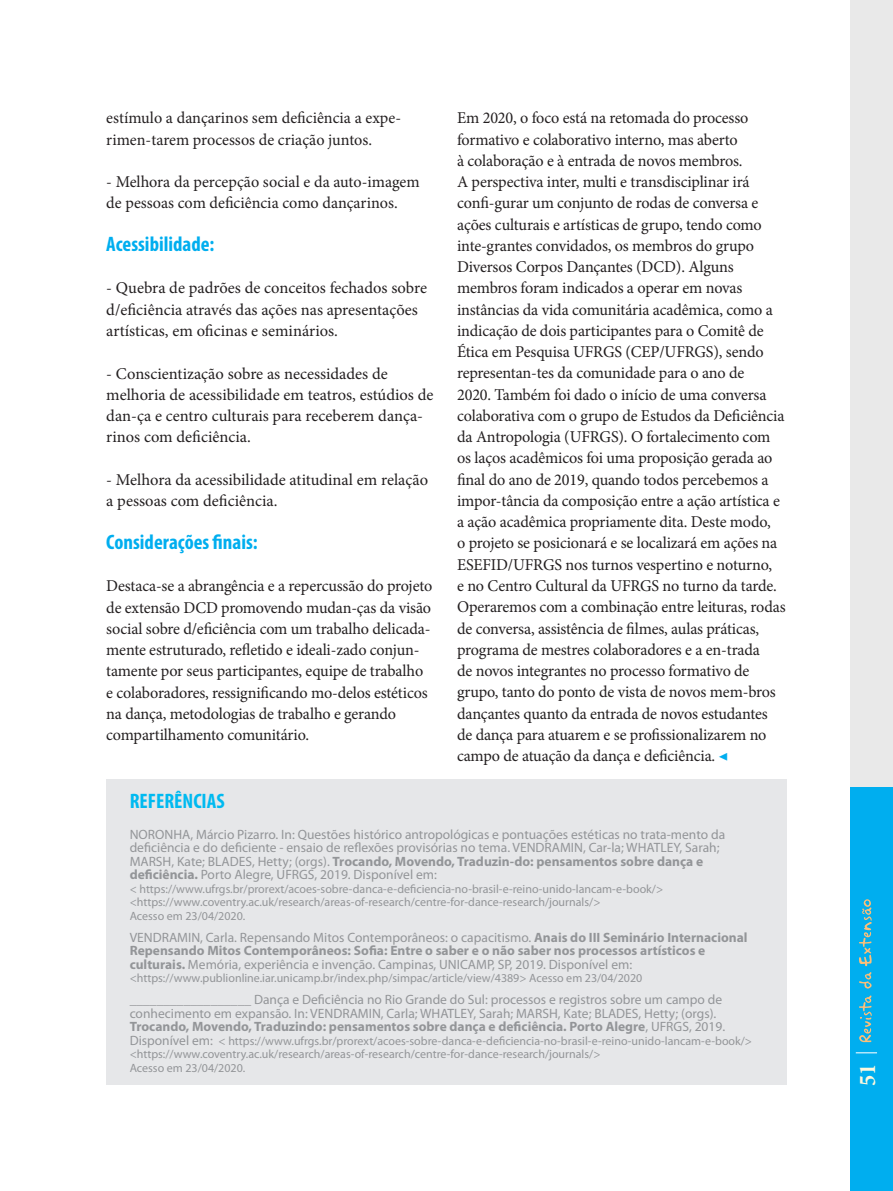
<style>
.page{position:relative;width:893px;height:1191px;background:#fff}
.page>*{position:absolute;margin:0;border:0;box-sizing:border-box;transform-origin:0 0}
.t1{font:700 condensed 24px "Minion Pro";color:#fef8dd}
.Paragrafo_inicial_se{font:700 condensed 21px "Myriad Pro";color:#00aeef}
.sub_titulo_1{font:700 condensed 21px "Myriad Pro";color:#00baf1}
.Paragrafo_inicial_se-2{font:16.5px/21.3px "Minion Pro";letter-spacing:-.01em;color:#231f20}
.referencias{font:13.5px/13.5px "Myriad Pro";color:#939598}
.referencias-2{font:12px/13.5px "Myriad Pro";color:#939598}
.s1{color:#00aeef}
.s2{font-weight:700}
.s3{font-size:13.5px}
</style>
<div class="page">
<div style="left:850px;top:0;width:43px;height:1191px;background:#e9e9e9"></div>
<div style="left:850px;top:787px;width:43px;height:404px;background:#00aeef"></div>
<div style="left:106px;top:779px;width:681px;height:305px;background:#e6e7e9"></div>
<svg style="left:856px;top:1052px;width:21px;height:1px"></svg>
<svg style="left:859px;top:995px;width:13px;height:47px"></svg>
<svg style="left:859px;top:899px;width:13px;height:89px"></svg>
<p class="Paragrafo_inicial_se-2" style="left:106px;top:107px;width:296px">estímulo a dançarinos sem deficiência a expe&shy;rimen-tarem processos de criação juntos.</p>
<p class="Paragrafo_inicial_se-2" style="left:106px;top:171px;width:315px">- Melhora da percepção social e da auto-imagem de pessoas com deficiência como dançarinos.</p>
<p class="Paragrafo_inicial_se" style="left:106px;top:231px;width:110px">Acessibilidade:</p>
<p class="Paragrafo_inicial_se-2" style="left:106px;top:278px;width:322px">- Quebra de padrões de conceitos fechados sobre d/eficiência através das ações nas apresentações artísticas, em oficinas e seminários.</p>
<p class="Paragrafo_inicial_se-2" style="left:106px;top:363px;width:329px">- Conscientização sobre as necessidades de melhoria de acessibilidade em teatros, estúdios de dan-ça e centro culturais para receberem dança&shy;rinos com deficiência.</p>
<p class="Paragrafo_inicial_se-2" style="left:106px;top:469px;width:323px">- Melhora da acessibilidade atitudinal em relação a pessoas com deficiência.</p>
<p class="Paragrafo_inicial_se" style="left:106px;top:528px;width:153px">Considerações finais:</p>
<p class="Paragrafo_inicial_se-2" style="left:106px;top:575px;width:328px">Destaca-se a abrangência e a repercussão do projeto de extensão DCD promovendo mudan-ças da visão social sobre d/eficiência com um trabalho delicada&shy;mente estruturado, refletido e ideali-zado conjun&shy;tamente por seus participantes, equipe de trabalho e colaboradores, ressignificando mo-delos estéticos na dança, metodologias de trabalho e gerando compartilhamento comunitário.</p>
<p class="Paragrafo_inicial_se-2" style="left:457px;top:107px;width:330px">Em 2020, o foco está na retomada do processo formativo e colaborativo interno, mas aberto<br>à colaboração e à entrada de novos membros.<br>A perspectiva inter, multi e transdisciplinar irá confi-gurar um conjunto de rodas de conversa e ações culturais e artísticas de grupo, tendo como inte-grantes convidados, os membros do grupo Diversos Corpos Dançantes (DCD). Alguns membros foram indicados a operar em novas instâncias da vida comunitária acadêmica, como a indicação de dois participantes para o Comitê de Ética em Pesquisa UFRGS (CEP/UFRGS), sendo representan-tes da comunidade para o ano de<br>2020. Também foi dado o início de uma conversa colaborativa com o grupo de Estudos da Deficiência da Antropologia (UFRGS). O fortalecimento com os laços acadêmicos foi uma proposição gerada ao final do ano de 2019, quando todos percebemos a impor-tância da composição entre a ação artística e a ação acadêmica propriamente dita. Deste modo,<br>o projeto se posicionará e se localizará em ações na ESEFID/UFRGS nos turnos vespertino e noturno,<br>e no Centro Cultural da UFRGS no turno da tarde.<br>Operaremos com a combinação entre leituras, rodas de conversa, assistência de filmes, aulas práticas, programa de mestres colaboradores e a en-trada<br>de novos integrantes no processo formativo de grupo, tanto do ponto de vista de novos mem-bros dançantes quanto da entrada de novos estudantes de dança para atuarem e se profissionalizarem no campo de atuação da dança e deficiência. <span class="s1">◀</span></p>
<p class="sub_titulo_1" style="left:130px;top:788px;width:97px">REFERÊNCIAS</p>
<p class="referencias" style="left:130px;top:827px;width:597px">NORONHA, Márcio Pizarro. In: Questões histórico antropológicas e pontuações estéticas no trata-mento da deficiência e do deficiente - ensaio de reflexões provisórias no tema. VENDRAMIN, Car-la; WHATLEY, Sarah; MARSH, Kate; BLADES, Hetty; (orgs). <span class="s2">Trocando, Movendo, Traduzin-do: pensamentos sobre dança e deficiência.</span> Porto Alegre, UFRGS, 2019. Disponível em:</p>
<p class="referencias-2" style="left:130px;top:881px;width:535px">&lt; https://www.ufrgs.br/prorext/acoes-sobre-danca-e-deficiencia-no-brasil-e-reino-unido-lancam-e-book/&gt; &lt;https://www.coventry.ac.uk/research/areas-of-research/centre-for-dance-research/journals/&gt;<br>Acesso em 23/04/2020.</p>
<p class="referencias" style="left:130px;top:930px;width:619px">VENDRAMIN, Carla. Repensando Mitos Contemporâneos: o capacitismo. <span class="s2">Anais do III Seminário Internacional<br>Repensando Mitos Contemporâneos: Sofia: Entre o saber e o não saber nos processos artísticos e culturais.</span> Memória, experiência e invenção. Campinas, UNICAMP, SP, 2019. Disponível em:</p>
<p class="referencias-2" style="left:130px;top:971px;width:514px">&lt;https://www.publionline.iar.unicamp.br/index.php/simpac/article/view/4389&gt; Acesso em 23/04/2020</p>
<p class="referencias" style="left:130px;top:992px;width:597px">__________________ Dança e Deficiência no Rio Grande do Sul: processos e registros sobre um campo de conhecimento em expansão. In: VENDRAMIN, Carla; WHATLEY, Sarah; MARSH, Kate; BLADES, Hetty; (orgs).<br><span class="s2">Trocando, Movendo, Traduzindo: pensamentos sobre dança e deficiência. Porto Alegre</span>, UFRGS, 2019.</p>
<p class="referencias-2" style="left:130px;top:1033px;width:624px"><span class="s3">Disponível em:</span> &lt; https://www.ufrgs.br/prorext/acoes-sobre-danca-e-deficiencia-no-brasil-e-reino-unido-lancam-e-book/&gt; &lt;https://www.coventry.ac.uk/research/areas-of-research/centre-for-dance-research/journals/&gt;<br>Acesso em 23/04/2020.</p>
<h1 class="t1" style="left:851px;top:1085px;width:24px;rotate:-90deg">51</h1>
</div>
